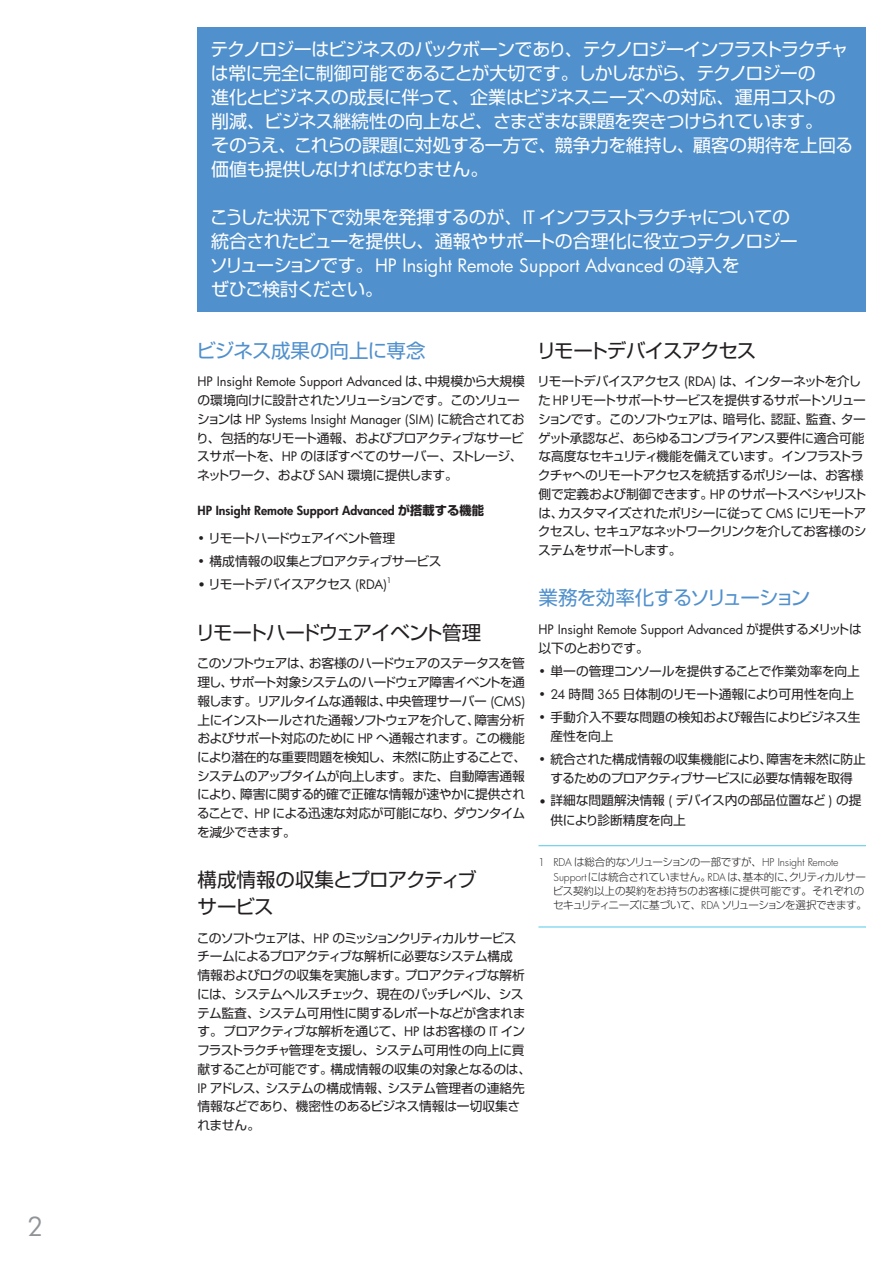
<style>
.page{position:relative;width:893px;height:1263px;background:#fff}
.page>*{position:absolute;margin:0;border:0;box-sizing:border-box;transform-origin:0 0}
.Left_page{font:25.5px "HP Futura";color:#919396}
.Level_2_14_15_book{font:19.5px/27px "Shin Go Pro";letter-spacing:-.045em;color:#231f20}
.Level_2_14_15_book-2{font:19.5px "Shin Go Pro";letter-spacing:-.03em;color:#5090cc}
.Level_2_14_15_book-3{font:18px/24px "Shin Go Pro";letter-spacing:-.035em;color:#fff}
.Body_text{font:12.75px/18.8px "Shin Go Pro";letter-spacing:-.045em;color:#231f20}
.Bullet{font:12.75px/18.8px "Shin Go Pro";letter-spacing:-.03em;color:#231f20;text-align:center}
.Before_bullet{font:12.75px/18.8px "HP Futura";color:#231f20}
.Bullet_last{font:12.75px/19.5px "Shin Go Pro";color:#231f20}
.Bullet-2{font:12.75px/18.8px "Shin Go Pro";letter-spacing:-.01em;color:#231f20}
.Bullet_last-2{font:12.75px "Shin Go Pro";letter-spacing:-.055em;color:#231f20}
.Bullet-3{font:12.75px "Shin Go Pro";letter-spacing:-.05em;color:#231f20}
.Level_3_8_2_12_5_bo{font:800 12.3px "HP Futura";color:#231f20}
.Top_and_bottom_rule{font:300 10.5px/14.2px "Shin Go Pro";letter-spacing:-.03em;color:#231f20}
.Bullet_last-3{font:7.5px "HP Futura";color:#231f20}
.s1{font-family:"HP Futura"}
.s2{font-family:"Shin Go Pro";font-weight:700}
.s3{font-family:"HP Futura";font-size:14.25px}
.s4{font-family:"Shin Go Pro"}
</style>
<div class="page">
<div style="left:197px;top:27px;width:669px;height:285px;background:#5090cc"></div>
<hr style="left:538px;top:845px;width:328px;height:1px;background:#53c9e6">
<hr style="left:538px;top:927px;width:328px;height:1px;background:#53c9e6">
<p class="Left_page" style="left:27px;top:1209px;width:17px">2</p>
<p class="Level_2_14_15_book-3" style="left:210px;top:35px;width:644px">テクノロジーはビジネスのバックボーンであり、テクノロジーインフラストラクチャは常に完全に制御可能であることが大切です。しかしながら、テクノロジーの<br>進化とビジネスの成長に伴って、企業はビジネスニーズへの対応、運用コストの削減、ビジネス継続性の向上など、さまざまな課題を突きつけられています。<br>そのうえ、これらの課題に対処する一方で、競争力を維持し、顧客の期待を上回る価値も提供しなければなりません。</p>
<p class="Level_2_14_15_book-3" style="left:210px;top:203px;width:589px">こうした状況下で効果を発揮するのが、<span class="s1">IT</span> インフラストラクチャについての統合されたビューを提供し、通報やサポートの合理化に役立つテクノロジーソリューションです。<span class="s1">HP Insight Remote Support Advanced</span> の導入を<br>ぜひご検討ください。</p>
<p class="Level_2_14_15_book-2" style="left:196px;top:334px;width:231px">ビジネス成果の向上に専念</p>
<p class="Body_text" style="left:196px;top:371px;width:330px"><span class="s1">HP Insight Remote Support Advanced</span> は、中規模から大規模の環境向けに設計されたソリューションです。このソリューションは <span class="s1">HP Systems Insight Manager (SIM)</span> に統合されており、包括的なリモート通報、およびプロアクティブなサービスサポートを、<span class="s1">HP</span> のほぼすべてのサーバー、ストレージ、ネットワーク、および <span class="s1">SAN</span> 環境に提供します。</p>
<p class="Level_3_8_2_12_5_bo" style="left:197px;top:503px;width:288px">HP Insight Remote Support Advanced <span class="s2">が搭載する機能</span></p>
<p class="Bullet-3" style="left:197px;top:528px;width:199px"><span class="s1">•</span> リモートハードウェアイベント管理</p>
<p class="Bullet" style="left:197px;top:551px;width:246px"><span class="s1">•</span> 構成情報の収集とプロアクティブサービス</p>
<p class="Bullet_last-2" style="left:197px;top:574px;width:191px"><span class="s3">•</span> リモートデバイスアクセス <span class="s1">(RDA)</span></p>
<p class="Bullet_last-3" style="left:386px;top:575px;width:6px">1</p>
<p class="Level_2_14_15_book" style="left:196px;top:617px;width:287px">リモートハードウェアイベント管理</p>
<p class="Body_text" style="left:197px;top:653px;width:331px;text-align:justify">このソフトウェアは、お客様のハードウェアのステータスを管理し、サポート対象システムのハードウェア障害イベントを通報します。リアルタイムな通報は、中央管理サーバー <span class="s1">(CMS)</span>上にインストールされた通報ソフトウェアを介して、障害分析およびサポート対応のために <span class="s1">HP</span> へ通報されます。この機能により潜在的な重要問題を検知し、未然に防止することで、システムのアップタイムが向上します。また、自動障害通報により、障害に関する的確で正確な情報が速やかに提供されることで、<span class="s1">HP</span> による迅速な対応が可能になり、ダウンタイムを減少できます。</p>
<p class="Level_2_14_15_book" style="left:197px;top:864px;width:281px">構成情報の収集とプロアクティブサービス</p>
<p class="Body_text" style="left:197px;top:927px;width:336px">このソフトウェアは、<span class="s1">HP</span> のミッションクリティカルサービスチームによるプロアクティブな解析に必要なシステム構成<br>情報およびログの収集を実施します。プロアクティブな解析には、システムヘルスチェック、現在のパッチレベル、システム監査、システム可用性に関するレポートなどが含まれます。プロアクティブな解析を通じて、<span class="s1">HP</span> はお客様の <span class="s1">IT</span> インフラストラクチャ管理を支援し、システム可用性の向上に貢献することが可能です。構成情報の収集の対象となるのは、<br><span class="s1">IP</span> アドレス、システムの構成情報、システム管理者の連絡先情報などであり、機密性のあるビジネス情報は一切収集されません。</p>
<p class="Level_2_14_15_book" style="left:536px;top:335px;width:221px">リモートデバイスアクセス</p>
<p class="Body_text" style="left:537px;top:371px;width:331px">リモートデバイスアクセス <span class="s1">(RDA)</span> は、インターネットを介した <span class="s1">HP</span>リモートサポートサービスを提供するサポートソリューションです。このソフトウェアは、暗号化、認証、監査、ターゲット承認など、あらゆるコンプライアンス要件に適合可能な高度なセキュリティ機能を備えています。インフラストラクチャへのリモートアクセスを統括するポリシーは、お客様側で定義および制御できます。<span class="s1">HP</span> のサポートスペシャリストは、カスタマイズされたポリシーに従って <span class="s1">CMS</span> にリモートアクセスし、セキュアなネットワークリンクを介してお客様のシステムをサポートします。</p>
<p class="Level_2_14_15_book-2" style="left:538px;top:582px;width:273px">業務を効率化するソリューション</p>
<p class="Before_bullet" style="left:538px;top:619px;width:325px">HP Insight Remote Support Advanced <span class="s4">が提供するメリットは以下のとおりです。</span></p>
<p class="Bullet" style="left:538px;top:660px;width:323px"><span class="s1">•</span> 単一の管理コンソールを提供することで作業効率を向上</p>
<p class="Bullet" style="left:538px;top:683px;width:317px"><span class="s1">• 24</span> 時間 <span class="s1">365</span> 日体制のリモート通報により可用性を向上</p>
<p class="Bullet-2" style="left:550px;top:707px;width:311px;text-indent:-12px"><span class="s1">•</span> 手動介入不要な問題の検知および報告によりビジネス生産性を向上</p>
<p class="Bullet" style="left:538px;top:748px;width:329px"><span class="s1">•</span> 統合された構成情報の収集機能により、障害を未然に防止するためのプロアクティブサービスに必要な情報を取得</p>
<p class="Bullet_last" style="left:550px;top:789px;width:312px;text-indent:-12px"><span class="s3">•</span> 詳細な問題解決情報 <span class="s1">(</span> デバイス内の部品位置など <span class="s1">)</span> の提供により診断精度を向上</p>
<p class="Top_and_bottom_rule" style="left:553px;top:854px;width:315px;text-indent:-14px"><span class="s1">1 RDA</span> は総合的なソリューションの一部ですが、<span class="s1">HP Insight Remote Support</span>には統合されていません。<span class="s1">RDA</span> は、基本的に、クリティカルサービス契約以上の契約をお持ちのお客様に提供可能です。それぞれのセキュリティニーズに基づいて、<span class="s1">RDA</span> ソリューションを選択できます。</p>
</div>
